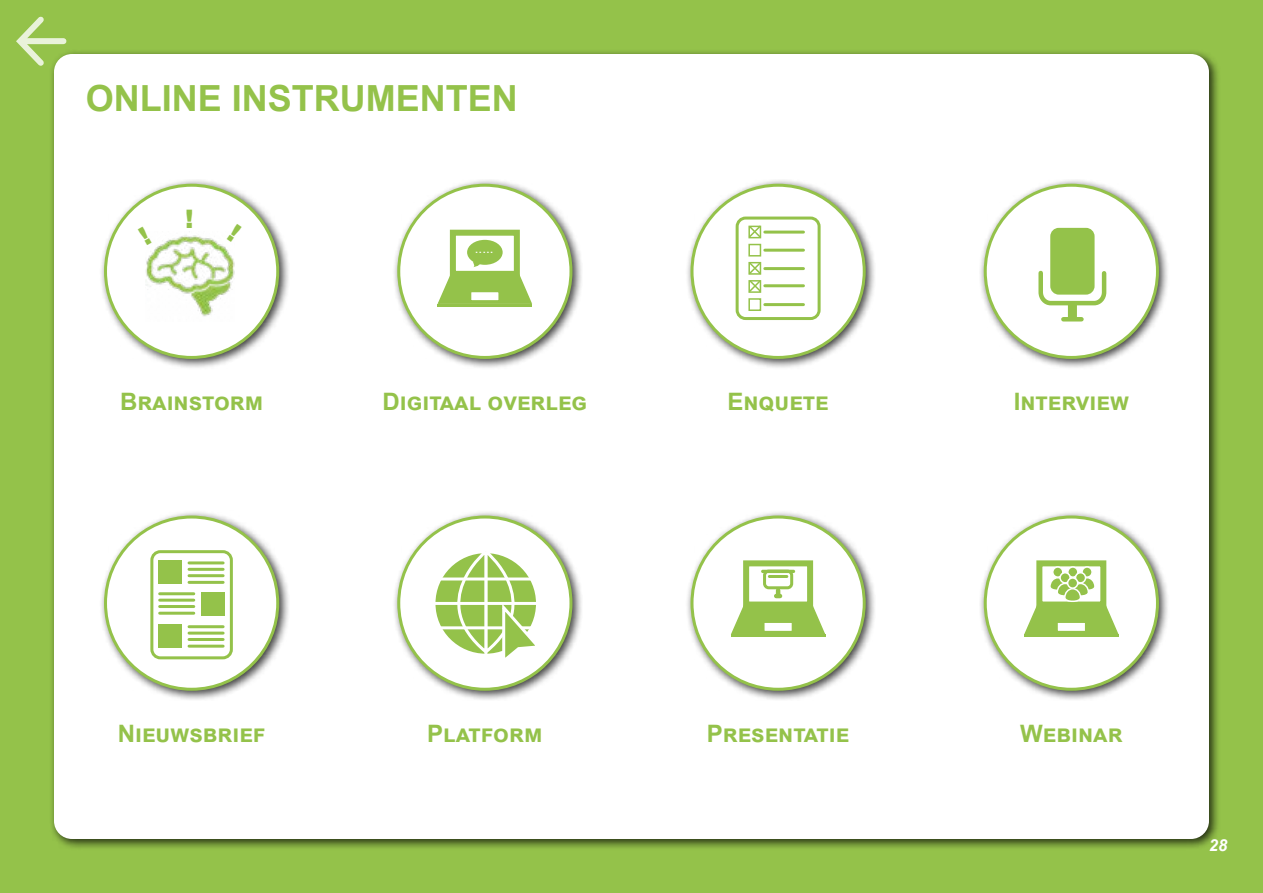
<style>
.page{position:relative;width:1263px;height:893px;background:#94c24a}
.page>*{position:absolute;margin:0;border:0;box-sizing:border-box;transform-origin:0 0}
.t1{font:700 36px "Arial";color:#94c24a}
.t2{font:900 25.5px "Arial";color:#94c24a}
.t3{font:700 24px "Arial";color:#94c24a}
.t4{font:italic 700 16.5px "Arial";color:#fff}
.t5{font:13.5px "Arial";color:#fff}
</style>
<div class="page">
<div style="left:49px;top:49px;width:1172px;height:801px;background:#000;opacity:.75"></div>
<div style="left:54px;top:54px;width:1155px;height:785px;background:#fff;border-radius:18px"></div>
<svg style="left:16px;top:16px;width:33px;height:50px"></svg>
<div style="left:21px;top:38px;width:42px;height:6px;background:#e9f2da"></div>
<div style="left:392px;top:179px;width:191px;height:190px;background:#000;opacity:.75"></div>
<div style="left:399px;top:185px;width:172px;height:172px;background:#fff;border-radius:50%"></div>
<div style="left:99px;top:179px;width:191px;height:190px;background:#000;opacity:.75"></div>
<div style="left:106px;top:185px;width:172px;height:172px;background:#fff;border-radius:50%"></div>
<div style="left:979px;top:179px;width:190px;height:190px;background:#000;opacity:.75"></div>
<div style="left:985px;top:185px;width:172px;height:172px;background:#fff;border-radius:50%"></div>
<div style="left:685px;top:179px;width:191px;height:190px;background:#000;opacity:.75"></div>
<div style="left:692px;top:185px;width:172px;height:172px;background:#fff;border-radius:50%"></div>
<div style="left:392px;top:511px;width:191px;height:190px;background:#000;opacity:.75"></div>
<div style="left:399px;top:517px;width:172px;height:172px;background:#fff;border-radius:50%"></div>
<div style="left:99px;top:511px;width:191px;height:190px;background:#000;opacity:.75"></div>
<div style="left:106px;top:517px;width:172px;height:172px;background:#fff;border-radius:50%"></div>
<div style="left:979px;top:511px;width:190px;height:190px;background:#000;opacity:.75"></div>
<div style="left:985px;top:517px;width:172px;height:172px;background:#fff;border-radius:50%"></div>
<div style="left:685px;top:511px;width:191px;height:190px;background:#000;opacity:.75"></div>
<div style="left:692px;top:517px;width:172px;height:172px;background:#fff;border-radius:50%"></div>
<div style="left:743px;top:560px;width:70px;height:47px;background:#fff;border:6px solid #94c24a"></div>
<div style="left:763px;top:570px;width:30px;height:19px;border:3px solid #94c24a;border-radius:4px"></div>
<hr style="left:761px;top:570px;width:34px;height:3px;background:#94c24a;border-radius:2px">
<svg style="left:731px;top:590px;width:95px;height:45px"></svg>
<hr style="left:769px;top:575px;width:18px;height:3px;background:#94c24a">
<div style="left:763px;top:621px;width:30px;height:11px;background:#fff;border:2px solid #94c24a"></div>
<hr style="left:731px;top:635px;width:94px;height:2px;background:#94c24a">
<div style="left:1036px;top:560px;width:70px;height:47px;background:#fff;border:6px solid #94c24a"></div>
<hr style="left:1024px;top:635px;width:95px;height:2px;background:#94c24a">
<div style="left:1082px;top:567px;width:10px;height:10px;background:#94c24a;border-radius:50%"></div>
<div style="left:1081px;top:566px;width:12px;height:12px;border:2px solid #fff;border-radius:50%"></div>
<div style="left:1053px;top:567px;width:10px;height:10px;background:#94c24a;border-radius:50%"></div>
<div style="left:1052px;top:566px;width:11px;height:12px;border:2px solid #fff;border-radius:50%"></div>
<div style="left:1068px;top:567px;width:10px;height:10px;background:#94c24a;border-radius:50%"></div>
<div style="left:1067px;top:566px;width:11px;height:12px;border:2px solid #fff;border-radius:50%"></div>
<div style="left:1060px;top:573px;width:10px;height:10px;background:#94c24a;border-radius:50%"></div>
<div style="left:1059px;top:572px;width:12px;height:12px;border:2px solid #fff;border-radius:50%"></div>
<div style="left:1075px;top:573px;width:10px;height:10px;background:#94c24a;border-radius:50%"></div>
<div style="left:1075px;top:572px;width:11px;height:12px;border:2px solid #fff;border-radius:50%"></div>
<svg style="left:1024px;top:576px;width:95px;height:59px"></svg>
<div style="left:1068px;top:578px;width:10px;height:10px;background:#94c24a;border-radius:50%"></div>
<div style="left:1067px;top:577px;width:11px;height:12px;border:2px solid #fff;border-radius:50%"></div>
<div style="left:736px;top:217px;width:85px;height:103px;border:3px solid #94c24a;border-radius:9px"></div>
<div style="left:748px;top:244px;width:13px;height:13px;border:2px solid #94c24a"></div>
<div style="left:748px;top:298px;width:13px;height:13px;border:2px solid #94c24a"></div>
<hr style="left:765px;top:231px;width:38px;height:3px;background:#94c24a">
<hr style="left:765px;top:249px;width:38px;height:3px;background:#94c24a">
<hr style="left:765px;top:267px;width:38px;height:3px;background:#94c24a">
<hr style="left:765px;top:284px;width:38px;height:3px;background:#94c24a">
<hr style="left:765px;top:303px;width:38px;height:3px;background:#94c24a">
<svg style="left:748px;top:225px;width:14px;height:14px"></svg>
<svg style="left:748px;top:261px;width:14px;height:32px"></svg>
<div style="left:450px;top:230px;width:70px;height:47px;background:#fff;border:6px solid #94c24a"></div>
<svg style="left:437px;top:273px;width:95px;height:32px"></svg>
<div style="left:470px;top:291px;width:30px;height:11px;background:#fff;border:2px solid #94c24a"></div>
<hr style="left:438px;top:304px;width:94px;height:2px;background:#94c24a">
<img style="left:146px;top:235px;width:88px;height:82px">
<div style="left:1050px;top:228px;width:44px;height:67px;background:#94c24a;border-radius:9px"></div>
<svg style="left:1038px;top:268px;width:69px;height:40px"></svg>
<div style="left:1068px;top:303px;width:9px;height:17px;background:#94c24a"></div>
<hr style="left:1063px;top:317px;width:18px;height:4px;background:#94c24a">
<div style="left:467px;top:240px;width:36px;height:25px;background:#94c24a;border-radius:50%"></div>
<svg style="left:473px;top:262px;width:8px;height:5px"></svg>
<svg style="left:425px;top:553px;width:122px;height:114px"></svg>
<div style="left:150px;top:550px;width:83px;height:109px;border:3px solid #94c24a;border-radius:9px"></div>
<div style="left:158px;top:560px;width:24px;height:24px;background:#94c24a"></div>
<div style="left:201px;top:592px;width:24px;height:24px;background:#94c24a"></div>
<hr style="left:189px;top:561px;width:34px;height:3px;background:#94c24a">
<hr style="left:189px;top:581px;width:34px;height:3px;background:#94c24a">
<hr style="left:189px;top:568px;width:34px;height:3px;background:#94c24a">
<hr style="left:189px;top:574px;width:34px;height:3px;background:#94c24a">
<hr style="left:160px;top:592px;width:34px;height:3px;background:#94c24a">
<hr style="left:160px;top:612px;width:34px;height:3px;background:#94c24a">
<hr style="left:160px;top:599px;width:34px;height:3px;background:#94c24a">
<hr style="left:160px;top:605px;width:34px;height:3px;background:#94c24a">
<div style="left:158px;top:624px;width:24px;height:24px;background:#94c24a"></div>
<hr style="left:189px;top:625px;width:34px;height:3px;background:#94c24a">
<hr style="left:189px;top:645px;width:34px;height:3px;background:#94c24a">
<hr style="left:189px;top:632px;width:34px;height:3px;background:#94c24a">
<hr style="left:189px;top:638px;width:34px;height:3px;background:#94c24a">
<svg style="left:146px;top:235px;width:6px;height:11px"></svg>
<svg style="left:227px;top:235px;width:7px;height:7px"></svg>
<h1 class="t1" style="left:86px;top:73px;width:433px">ONLINE INSTRUMENTEN</h1>
<p class="t2" style="left:185px;top:201px;width:10px">!</p>
<p class="t5" style="left:475px;top:239px;width:20px">.....</p>
<p class="t3" style="left:120px;top:385px;width:145px">Brainstorm</p>
<p class="t3" style="left:1014px;top:385px;width:117px">Interview</p>
<p class="t3" style="left:382px;top:385px;width:206px">Digitaal overleg</p>
<p class="t3" style="left:727px;top:385px;width:103px">Enquete</p>
<p class="t3" style="left:118px;top:717px;width:149px">Nieuwsbrief</p>
<p class="t3" style="left:427px;top:717px;width:117px">Platform</p>
<p class="t3" style="left:707px;top:717px;width:144px">Presentatie</p>
<p class="t3" style="left:1020px;top:717px;width:104px">Webinar</p>
<p class="t4" style="left:1209px;top:834px;width:20px">28</p>
</div>
